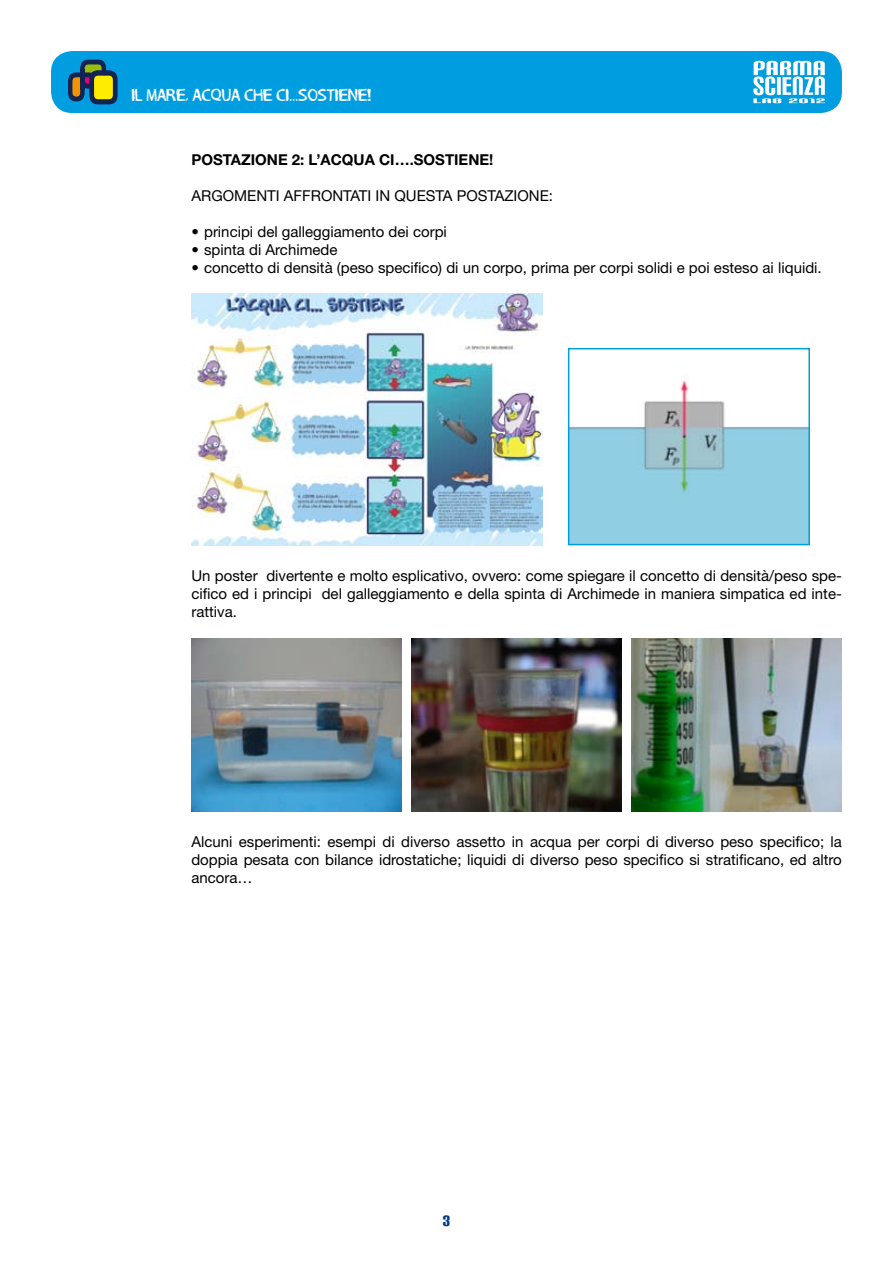
<style>
.page{position:relative;width:893px;height:1263px;background:#fff}
.page>*{position:absolute;margin:0;border:0;box-sizing:border-box;transform-origin:0 0}
.t1{font:18px "Carbon Block";color:#003882}
.t2{font:15px/18px "Helvetica Neue";color:#000;text-align:justify}
.t3{font:700 15px "Helvetica Neue";color:#000}
.t4{font:13.5px "Grog Binge";letter-spacing:.01em;color:#fff}
</style>
<div class="page">
<div style="left:51px;top:51px;width:791px;height:62px;background:#009ee0;border-radius:21px"></div>
<svg style="left:68px;top:60px;width:50px;height:44px"></svg>
<svg style="left:753px;top:61px;width:72px;height:42px"></svg>
<img style="left:191px;top:294px;width:352px;height:251px">
<img style="left:571px;top:380px;width:236px;height:162px">
<div style="left:568px;top:348px;width:242px;height:197px;border:2px solid #009ee0"></div>
<img style="left:191px;top:638px;width:211px;height:173px">
<img style="left:411px;top:638px;width:211px;height:173px">
<img style="left:631px;top:638px;width:211px;height:173px">
<p class="t4" style="left:132px;top:88px;width:241px">IL MARE, ACQUA CHE CI...SOSTIENE!</p>
<p class="t3" style="left:191px;top:150px;width:303px">POSTAZIONE 2: L’ACQUA CI….SOSTIENE!</p>
<p class="t2" style="left:191px;top:186px;width:363px">ARGOMENTI AFFRONTATI IN QUESTA POSTAZIONE:</p>
<p class="t2" style="left:191px;top:222px;width:257px">• principi del galleggiamento dei corpi</p>
<p class="t2" style="left:191px;top:240px;width:148px">• spinta di Archimede</p>
<p class="t2" style="left:191px;top:258px;width:632px">• concetto di densità (peso specifico) di un corpo, prima per corpi solidi e poi esteso ai liquidi.</p>
<p class="t2" style="left:191px;top:567px;width:652px">Un poster divertente e molto esplicativo, ovvero: come spiegare il concetto di densità/peso spe&shy;cifico ed i principi del galleggiamento e della spinta di Archimede in maniera simpatica ed inte&shy;rattiva.</p>
<p class="t2" style="left:191px;top:833px;width:652px">Alcuni esperimenti: esempi di diverso assetto in acqua per corpi di diverso peso specifico; la doppia pesata con bilance idrostatiche; liquidi di diverso peso specifico si stratificano, ed altro ancora…</p>
<p class="t1" style="left:443px;top:1212px;width:9px">3</p>
</div>
